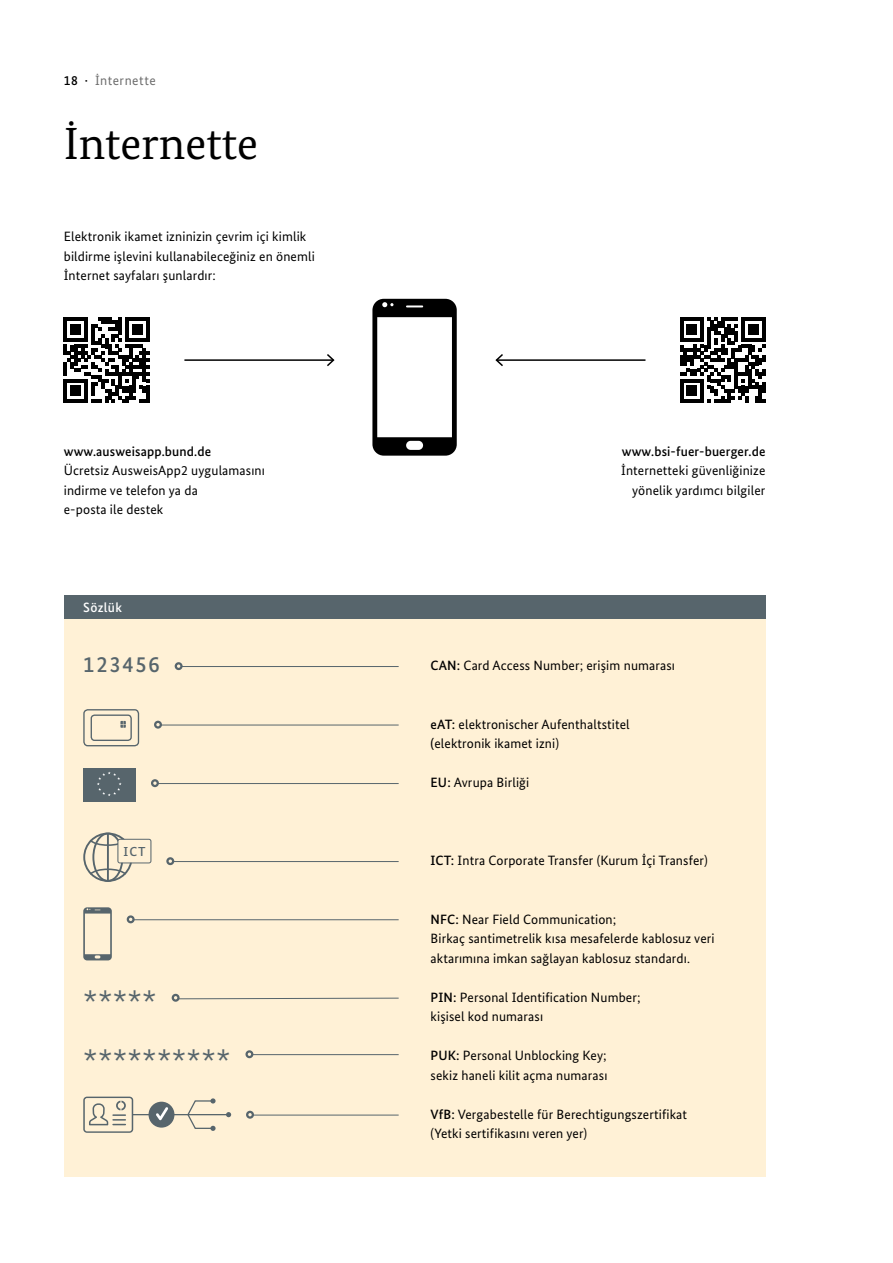
<style>
.page{position:relative;width:893px;height:1263px;background:#fff}
.page>*{position:absolute;margin:0;border:0;box-sizing:border-box;transform-origin:0 0}
.t1{font:45px "Bundes Serif";color:#000}
.t2{font:30px/58.8px "Bundes Sans";color:#57656c}
.t3{font:500 22.5px "Bundes Sans";letter-spacing:.08em;color:#57656c}
.t4{font:13.5px/19.5px "Bundes Sans";letter-spacing:.01em;color:#000}
.t5{font:500 13.5px "Bundes Sans";letter-spacing:.01em;color:#000}
.t6{font:13.5px "Bundes Sans";letter-spacing:.035em;color:#6e6e6e}
.t7{font:500 13.5px "Bundes Sans";letter-spacing:.025em;color:#fff}
.t8{font:500 13.05px "Bundes Sans";color:#57656c}
.s1{font-weight:500;color:#000}
.s2{font-weight:500}
</style>
<div class="page">
<svg style="left:680px;top:317px;width:85px;height:86px"></svg>
<svg style="left:372px;top:299px;width:85px;height:157px"></svg>
<div style="left:64px;top:596px;width:701px;height:581px;background:#fff1d6"></div>
<div style="left:64px;top:595px;width:701px;height:23px;background:#57656c"></div>
<svg style="left:64px;top:317px;width:85px;height:86px"></svg>
<hr style="left:496px;top:359px;width:149px;height:2px;background:#000">
<svg style="left:495px;top:354px;width:10px;height:12px"></svg>
<hr style="left:184px;top:359px;width:149px;height:2px;background:#000">
<svg style="left:325px;top:354px;width:10px;height:13px"></svg>
<div style="left:83px;top:709px;width:56px;height:37px;border:1px solid #57656c;border-radius:4px"></div>
<div style="left:91px;top:714px;width:41px;height:27px;border:1px solid #57656c;border-radius:3px"></div>
<svg style="left:120px;top:721px;width:6px;height:7px"></svg>
<svg style="left:83px;top:907px;width:29px;height:53px"></svg>
<div style="left:83px;top:768px;width:53px;height:33px;background:#57656c"></div>
<svg style="left:97px;top:772px;width:25px;height:24px"></svg>
<div style="left:83px;top:832px;width:50px;height:50px;border:2px solid #57656c;border-radius:50%"></div>
<svg style="left:88px;top:832px;width:63px;height:50px"></svg>
<hr style="left:252px;top:1054px;width:147px;height:1px;background:#57656c">
<div style="left:245px;top:1050px;width:8px;height:8px;border:2px solid #57656c;border-radius:50%"></div>
<hr style="left:253px;top:1115px;width:146px;height:1px;background:#57656c">
<div style="left:246px;top:1111px;width:8px;height:8px;border:2px solid #57656c;border-radius:50%"></div>
<svg style="left:180px;top:997px;width:219px;height:2px"></svg>
<div style="left:172px;top:994px;width:8px;height:8px;border:2px solid #57656c;border-radius:50%"></div>
<hr style="left:133px;top:919px;width:266px;height:1px;background:#57656c">
<div style="left:127px;top:915px;width:8px;height:8px;border:2px solid #57656c;border-radius:50%"></div>
<hr style="left:181px;top:666px;width:218px;height:1px;background:#57656c">
<div style="left:175px;top:662px;width:8px;height:8px;border:2px solid #57656c;border-radius:50%"></div>
<hr style="left:161px;top:725px;width:238px;height:1px;background:#57656c">
<div style="left:154px;top:721px;width:8px;height:8px;border:2px solid #57656c;border-radius:50%"></div>
<hr style="left:158px;top:783px;width:241px;height:1px;background:#57656c">
<div style="left:151px;top:779px;width:8px;height:8px;border:2px solid #57656c;border-radius:50%"></div>
<hr style="left:173px;top:861px;width:226px;height:1px;background:#57656c">
<div style="left:166px;top:857px;width:8px;height:8px;border:2px solid #57656c;border-radius:50%"></div>
<hr style="left:133px;top:1114px;width:96px;height:1px;background:#57656c">
<svg style="left:226px;top:1112px;width:5px;height:5px"></svg>
<svg style="left:186px;top:1098px;width:30px;height:33px"></svg>
<div style="left:149px;top:1102px;width:25px;height:25px;background:#57656c;border-radius:50%"></div>
<svg style="left:156px;top:1107px;width:12px;height:13px"></svg>
<svg style="left:83px;top:1096px;width:50px;height:37px"></svg>
<p class="t6" style="left:64px;top:72px;width:94px"><span class="s1">18 ·</span> İnternette</p>
<h1 class="t1" style="left:64px;top:116px;width:196px">İnternette</h1>
<p class="t4" style="left:64px;top:227px;width:253px">Elektronik ikamet izninizin çevrim içi kimlik bildirme işlevini kullanabileceğiniz en önemli<br>İnternet sayfaları şunlardır:</p>
<p class="t5" style="left:64px;top:443px;width:149px">www.ausweisapp.bund.de</p>
<p class="t4" style="left:64px;top:461px;width:203px">Ücretsiz AusweisApp2 uygulamasını indirme ve telefon ya da<br>e-posta ile destek</p>
<h2 class="t7" style="left:83px;top:599px;width:40px">Sözlük</h2>
<h3 class="t3" style="left:83px;top:651px;width:78px">123456</h3>
<p class="t8" style="left:124px;top:844px;width:24px">ICT</p>
<h2 class="t2" style="left:83px;top:971px;width:149px">***** **********</h2>
<p class="t5" style="left:622px;top:443px;width:145px">www.bsi-fuer-buerger.de</p>
<p class="t4" style="left:621px;top:461px;width:146px;text-align:right">İnternetteki güvenliğinize yönelik yardımcı bilgiler</p>
<p class="t4" style="left:431px;top:656px;width:246px"><span class="s2">CAN:</span> Card Access Number; erişim numarası</p>
<p class="t4" style="left:431px;top:714px;width:201px"><span class="s2">eAT:</span> elektronischer Aufenthaltstitel <span class="s2">(</span>elektronik ikamet izni)</p>
<p class="t4" style="left:431px;top:773px;width:100px"><span class="s2">EU:</span> Avrupa Birliği</p>
<p class="t4" style="left:431px;top:851px;width:279px"><span class="s2">ICT:</span> Intra Corporate Transfer (Kurum İçi Transfer)</p>
<p class="t4" style="left:431px;top:909px;width:286px"><span class="s2">NFC:</span> Near Field Communication;<br>Birkaç santimetrelik kısa mesafelerde kablosuz veri aktarımına imkan sağlayan kablosuz standardı.</p>
<p class="t4" style="left:431px;top:987px;width:212px"><span class="s2">PIN:</span> Personal Identification Number; kişisel kod numarası</p>
<p class="t4" style="left:431px;top:1045px;width:178px"><span class="s2">PUK:</span> Personal Unblocking Key; sekiz haneli kilit açma numarası</p>
<p class="t4" style="left:431px;top:1104px;width:258px"><span class="s2">VfB:</span> Vergabestelle für Berechtigungszertifikat (Yetki sertifikasını veren yer)</p>
</div>
